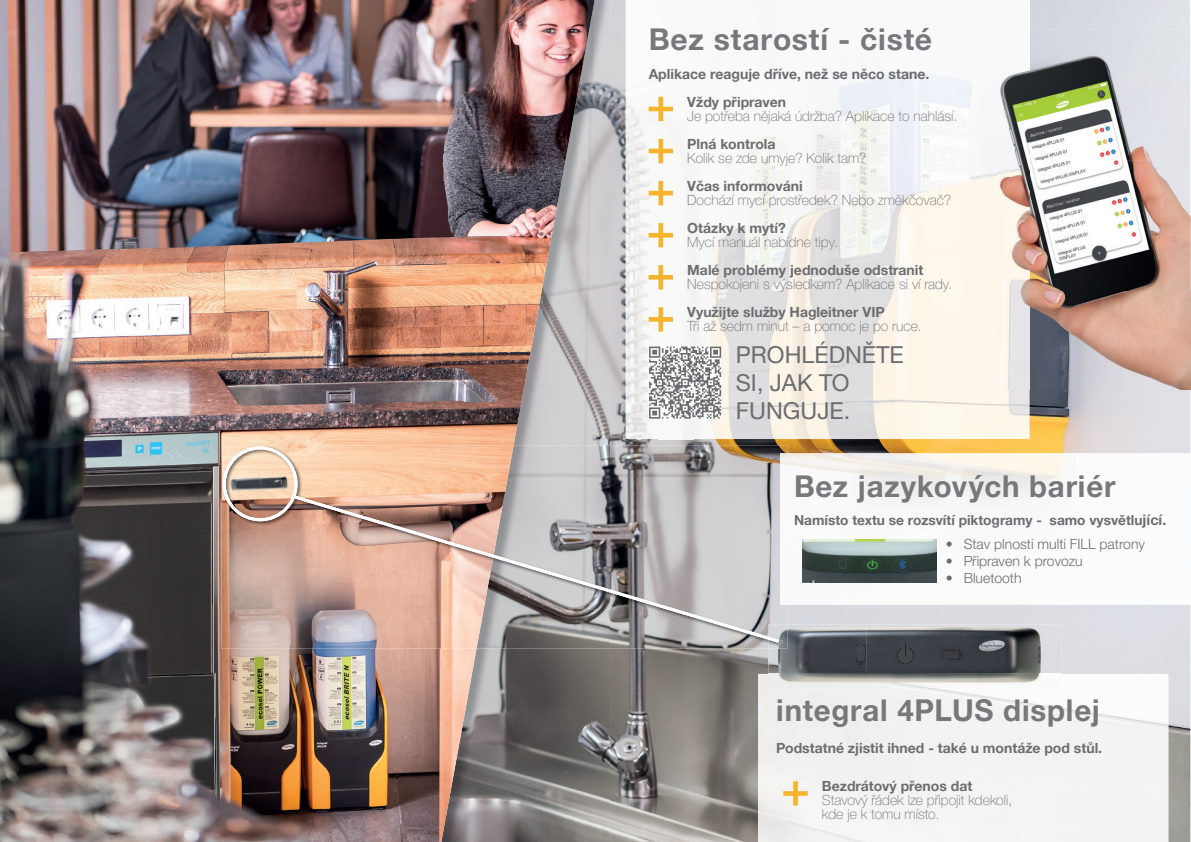
<style>
.page{position:relative;width:1191px;height:842px;background:#fff}
.page>*{position:absolute;margin:0;border:0;box-sizing:border-box;transform-origin:0 0}
.t1{font:700 30px "Helvetica Neue LTW1 G";letter-spacing:.025em;color:#76787b}
.t2{font:23.3px/28px "Helvetica Neue LTW1 G";color:#6c6d70}
.t3{font:100 14px/14px "Helvetica Neue LTW1 G";color:#6c6d70}
.t4{font:700 14px "Helvetica Neue LTW1 G";color:#6c6d70}
.t5{font:300 14px "Helvetica Neue LTW1 G";color:#6c6d70}
.t6{font:700 13.7px "Helvetica Neue LTW1 G";color:#6c6d70}
.s1{font-size:14.4px}
</style>
<div class="page">
<img style="left:610px;top:0;width:580px;height:842px">
<img style="left:594px;top:0;width:16px;height:445px">
<img style="left:594px;top:649px;width:16px;height:193px">
<img style="left:0;top:0;width:594px;height:842px">
<img style="left:513px;top:445px;width:274px;height:204px">
<img style="left:221px;top:445px;width:292px;height:204px">
<img style="left:293px;top:495px;width:490px;height:149px">
<svg style="left:223px;top:446px;width:74px;height:75px;background:#d8baa5"></svg>
<img style="left:626px;top:0;width:235px;height:372px">
<img style="left:861px;top:0;width:168px;height:30px">
<img style="left:626px;top:372px;width:32px;height:67px">
<img style="left:693px;top:372px;width:336px;height:67px">
<img style="left:658px;top:419px;width:35px;height:20px">
<img style="left:758px;top:674px;width:410px;height:168px">
<img style="left:781px;top:453px;width:409px;height:152px">
<img style="left:845px;top:30px;width:346px;height:360px">
<img style="left:802px;top:539px;width:134px;height:44px">
<img style="left:768px;top:624px;width:293px;height:63px">
<img style="left:768px;top:624px;width:19px;height:25px">
<img style="left:768px;top:637px;width:15px;height:7px">
<img style="left:230px;top:476px;width:62px;height:16px">
<svg style="left:648px;top:97px;width:25px;height:24px"></svg>
<svg style="left:648px;top:223px;width:25px;height:24px"></svg>
<svg style="left:648px;top:265px;width:25px;height:24px"></svg>
<svg style="left:648px;top:139px;width:25px;height:24px"></svg>
<svg style="left:648px;top:181px;width:25px;height:24px"></svg>
<svg style="left:783px;top:781px;width:24px;height:25px"></svg>
<svg style="left:648px;top:307px;width:25px;height:25px"></svg>
<img style="left:648px;top:346px;width:73px;height:73px">
<img style="left:649px;top:347px;width:72px;height:72px">
<h1 class="t1" style="left:648px;top:21px;width:285px">Bez starostí - čisté</h1>
<p class="t4" style="left:648px;top:65px;width:282px">Aplikace reaguje dříve, než se něco stane.</p>
<p class="t4" style="left:687px;top:93px;width:100px">Vždy připraven</p>
<p class="t3" style="left:687px;top:109px;width:271px">Je potřeba nějaká údržba? Aplikace to nahlásí.</p>
<p class="t4" style="left:687px;top:135px;width:90px">Plná kontrola</p>
<p class="t3" style="left:687px;top:151px;width:181px">Kolik se zde umyje? Kolik tam?</p>
<p class="t4" style="left:687px;top:177px;width:117px">Včas informováni</p>
<p class="t3" style="left:687px;top:193px;width:265px">Dochází mycí prostředek? Nebo změkčovač?</p>
<p class="t4" style="left:687px;top:219px;width:100px">Otázky k mytí?</p>
<p class="t3" style="left:687px;top:235px;width:152px">Mycí manuál nabídne tipy.</p>
<p class="t4" style="left:687px;top:261px;width:238px">Malé problémy jednoduše odstranit</p>
<p class="t3" style="left:687px;top:277px;width:266px">Nespokojeni s výsledkem? Aplikace si ví rady.</p>
<p class="t4" style="left:687px;top:304px;width:199px">Využijte služby Hagleitner VIP</p>
<p class="t3" style="left:687px;top:319px;width:236px">Tři až sedm minut – a pomoc je po ruce.</p>
<h2 class="t2" style="left:736px;top:340px;width:169px">PROHLÉDNĚTE<br>SI, JAK TO<br>FUNGUJE.</h2>
<h1 class="t1" style="left:794px;top:467px;width:323px">Bez jazykových bariér</h1>
<p class="t6" style="left:794px;top:512px;width:374px">Namísto textu se rozsvítí piktogramy - samo vysvětlu<span class="s1">jící.</span></p>
<p class="t5" style="left:945px;top:536px;width:201px">• Stav plnosti multi FILL patrony</p>
<p class="t5" style="left:945px;top:552px;width:139px">• Připraven k provozu</p>
<p class="t5" style="left:945px;top:569px;width:77px">• Bluetooth</p>
<h1 class="t1" style="left:776px;top:692px;width:325px">integral 4PLUS displej</h1>
<p class="t4" style="left:776px;top:739px;width:327px">Podstatné zjistit ihned - také u montáže pod stůl.</p>
<p class="t4" style="left:822px;top:778px;width:152px">Bezdrátový přenos dat</p>
<p class="t3" style="left:822px;top:793px;width:192px">Stavový řádek lze připojit kdekoli, kde je k tomu místo.</p>
</div>
